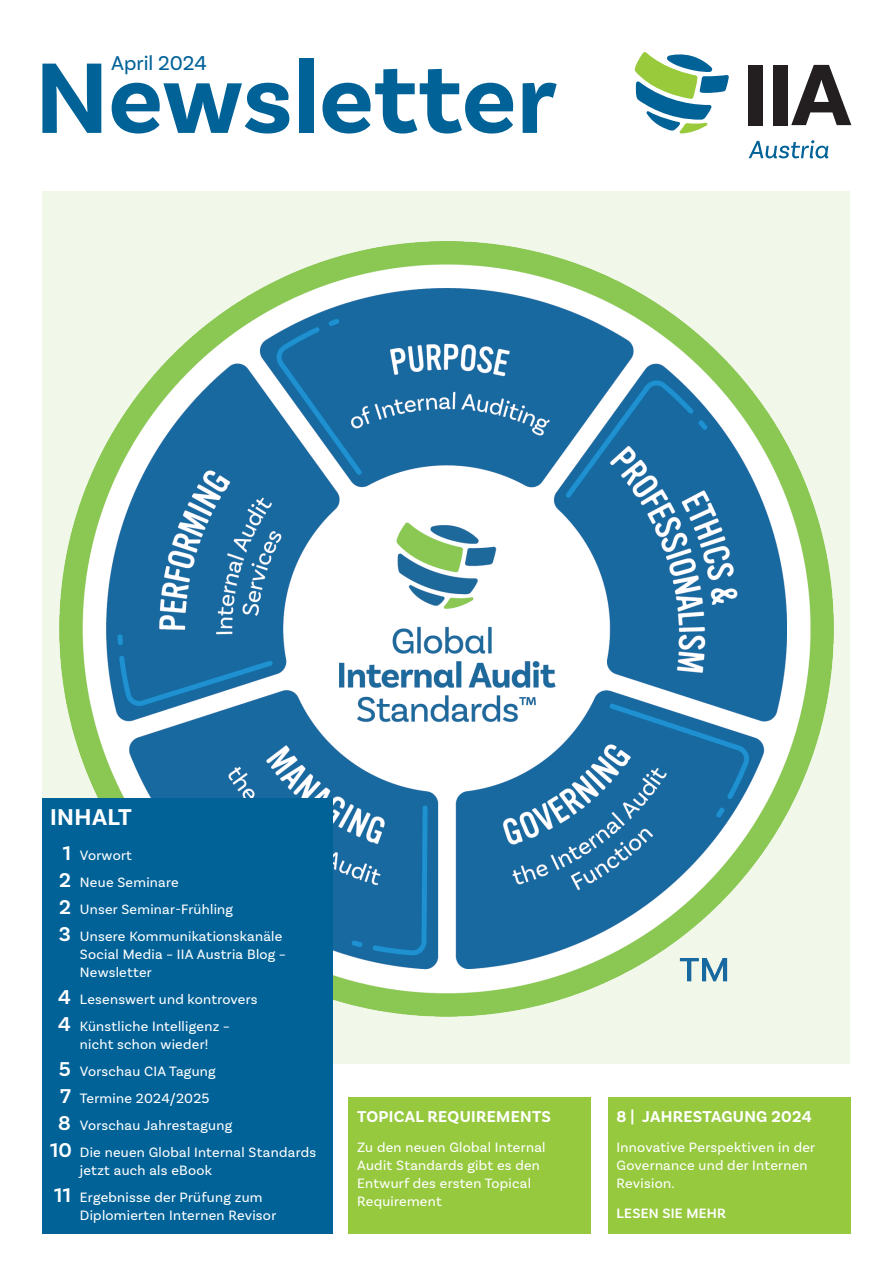
<style>
.page{position:relative;width:893px;height:1263px;background:#fff}
.page>*{position:absolute;margin:0;border:0;box-sizing:border-box;transform-origin:0 0}
.t1{font:700 105px "Basic Sans";letter-spacing:-.005em;color:#016298}
.t2{font:700 24px "Basic Sans";letter-spacing:.02em;color:#fff}
.t3{font:21px "Basic Sans";color:#016298}
.t4{font:700 16.5px "Basic Sans";letter-spacing:.02em;color:#fff}
.t5{font:14.25px/18px "Basic Sans";letter-spacing:.02em;color:#fff}
.t6{font:600 14.25px "Basic Sans";letter-spacing:.02em;color:#fff}
.s1{font-weight:600;font-size:21px}
</style>
<div class="page">
<div style="left:43px;top:191px;width:807px;height:873px;background:#f2f8e9"></div>
<img style="left:59px;top:241px;width:775px;height:775px">
<div style="left:42px;top:798px;width:291px;height:435px;background:#016298"></div>
<div style="left:349px;top:1097px;width:242px;height:136px;background:#96c93e"></div>
<div style="left:608px;top:1097px;width:242px;height:136px;background:#96c93e"></div>
<svg style="left:749px;top:140px;width:79px;height:18px"></svg>
<svg style="left:635px;top:52px;width:94px;height:82px"></svg>
<div style="left:749px;top:65px;width:14px;height:60px;background:#231f20"></div>
<div style="left:773px;top:65px;width:14px;height:60px;background:#231f20"></div>
<svg style="left:791px;top:65px;width:60px;height:60px"></svg>
<p class="t3" style="left:111px;top:50px;width:97px">April 2024</p>
<p class="t1" style="left:35px;top:34px;width:523px">Newsletter</p>
<p class="t2" style="left:50px;top:802px;width:83px">INHALT</p>
<p class="t5" style="left:63px;top:846px;width:71px"><span class="s1">1</span> Vorwort</p>
<p class="t5" style="left:59px;top:873px;width:121px"><span class="s1">2</span> Neue Seminare</p>
<p class="t5" style="left:59px;top:900px;width:176px"><span class="s1">2</span> Unser Seminar-Frühling</p>
<p class="t5" style="left:80px;top:927px;width:207px;text-indent:-21px"><span class="s1">3</span> Unsere Kommunikationskanäle<br>Social Media – IIA Austria Blog –<br>Newsletter</p>
<p class="t5" style="left:58px;top:990px;width:201px"><span class="s1">4</span> Lesenswert und kontrovers</p>
<p class="t5" style="left:58px;top:1017px;width:173px;text-align:center"><span class="s1">4</span> Künstliche Intelligenz – nicht schon wieder!</p>
<p class="t5" style="left:59px;top:1062px;width:158px"><span class="s1">5</span> Vorschau CIA Tagung</p>
<p class="t5" style="left:60px;top:1089px;width:151px"><span class="s1">7</span> Termine 2024/2025</p>
<p class="t5" style="left:58px;top:1116px;width:176px"><span class="s1">8</span> Vorschau Jahrestagung</p>
<p class="t5" style="left:80px;top:1143px;width:238px;text-indent:-30px"><span class="s1">10</span> Die neuen Global Internal Standards jetzt auch als eBook</p>
<p class="t5" style="left:80px;top:1188px;width:198px;text-indent:-26px"><span class="s1">11</span> Ergebnisse der Prüfung zum<br>Diplomierten Internen Revisor</p>
<p class="t4" style="left:357px;top:1107px;width:195px">TOPICAL REQUIREMENTS</p>
<p class="t5" style="left:357px;top:1138px;width:190px">Zu den neuen Global Internal<br>Audit Standards gibt es den<br>Entwurf des ersten Topical<br>Requirement</p>
<p class="t4" style="left:617px;top:1107px;width:197px">8 | JAHRESTAGUNG 2024</p>
<p class="t5" style="left:617px;top:1138px;width:200px">Innovative Perspektiven in der<br>Governance und der Internen<br>Revision.</p>
<p class="t6" style="left:617px;top:1205px;width:111px">LESEN SIE MEHR</p>
</div>
